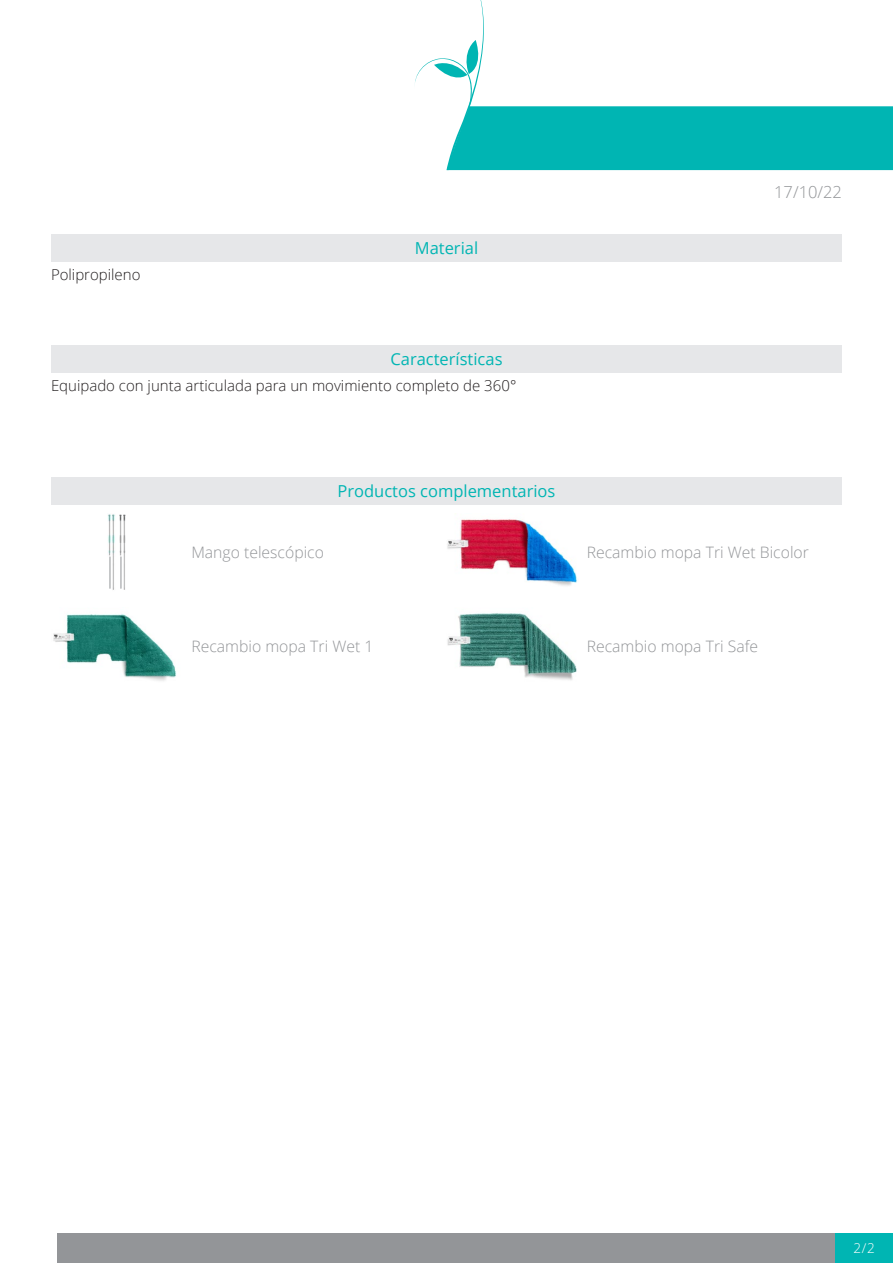
<style>
.page{position:relative;width:893px;height:1263px;background:#fff}
.page>*{position:absolute;margin:0;border:0;box-sizing:border-box;transform-origin:0 0}
.Titolo4{font:16.5px "Open Sans";color:#00b5b3}
.Titolo10{font:16.5px "Open Sans";color:#00b5b3}
.t1{font:300 16.5px "Open Sans";color:#939598}
.Titolo16{font:16.5px "Open Sans";color:#00b5b3}
.Nome{font:300 15.75px "Open Sans";color:#939598}
.CaratteristicheTecni{font:300 15px "Open Sans";color:#231f20}
.Materiale{font:300 15px "Open Sans";color:#231f20}
.t2{font:300 13.5px "Open Sans";color:#fff}
</style>
<div class="page">
<div style="left:57px;top:1233px;width:779px;height:30px;background:#939598"></div>
<div style="left:836px;top:1233px;width:57px;height:30px;background:#00b5b3"></div>
<svg style="left:415px;top:0;width:478px;height:170px"></svg>
<div style="left:51px;top:234px;width:791px;height:28px;background:#e6e7e9"></div>
<div style="left:51px;top:345px;width:791px;height:28px;background:#e6e7e9"></div>
<div style="left:51px;top:477px;width:791px;height:28px;background:#e6e7e9"></div>
<img style="left:108px;top:514px;width:7px;height:76px">
<img style="left:119px;top:514px;width:7px;height:76px">
<hr style="left:110px;top:557px;width:1px;height:31px;background:#939598">
<hr style="left:121px;top:557px;width:1px;height:31px;background:#939598">
<img style="left:447px;top:519px;width:130px;height:67px">
<img style="left:53px;top:614px;width:124px;height:67px">
<img style="left:447px;top:613px;width:130px;height:67px">
<p class="Materiale" style="left:51px;top:264px;width:91px">Polipropileno</p>
<p class="Titolo16" style="left:415px;top:237px;width:65px">Material</p>
<p class="Titolo10" style="left:390px;top:348px;width:114px">Características</p>
<p class="CaratteristicheTecni" style="left:51px;top:375px;width:467px">Equipado con junta articulada para un movimiento completo de 360°</p>
<p class="Titolo4" style="left:338px;top:480px;width:219px">Productos complementarios</p>
<p class="t1" style="left:774px;top:180px;width:69px">17/10/22</p>
<p class="Nome" style="left:191px;top:542px;width:134px">Mango telescópico</p>
<p class="Nome" style="left:587px;top:542px;width:224px">Recambio mopa Tri Wet Bicolor</p>
<p class="Nome" style="left:191px;top:635px;width:184px">Recambio mopa Tri Wet 1</p>
<p class="Nome" style="left:587px;top:635px;width:173px">Recambio mopa Tri Safe</p>
<p class="t2" style="left:854px;top:1239px;width:23px">2/2</p>
</div>
